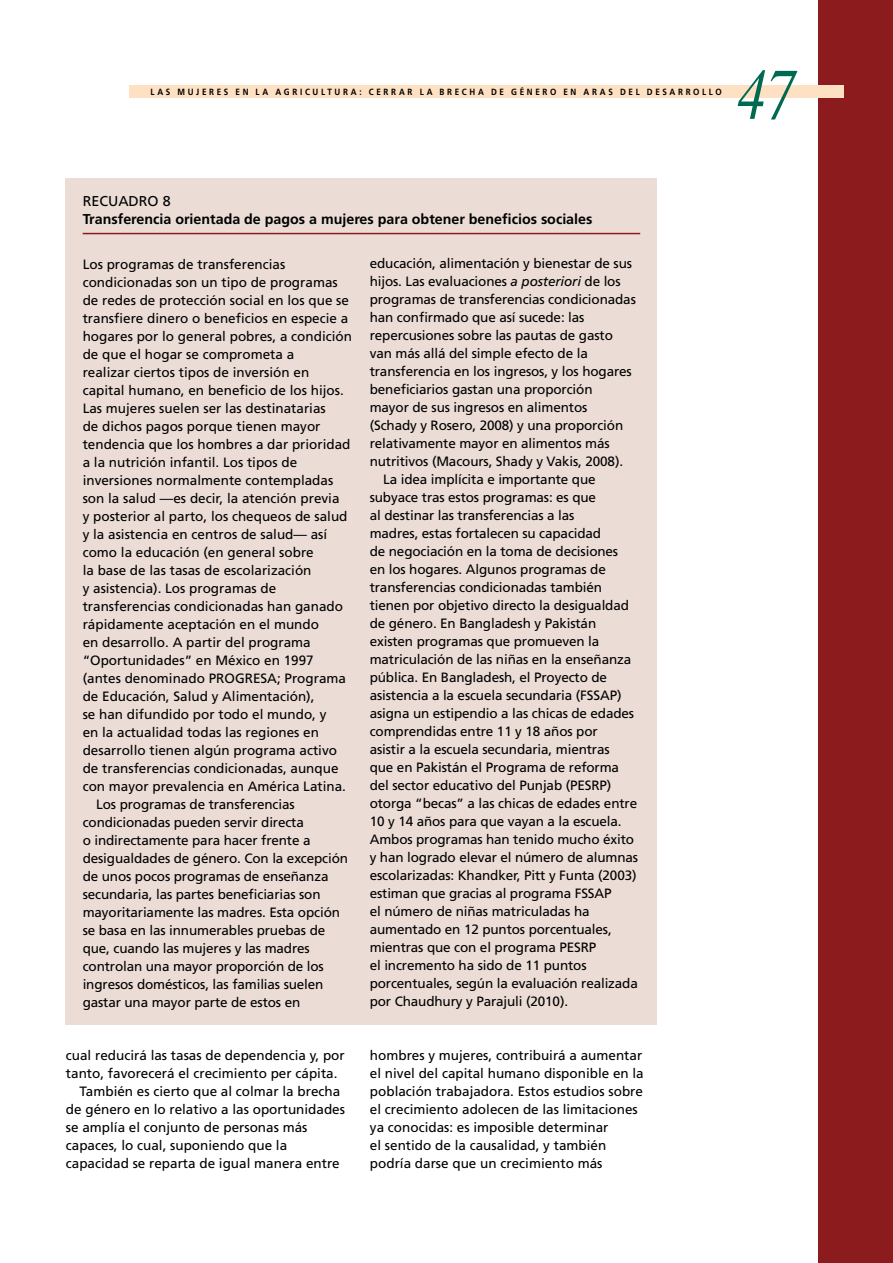
<style>
.page{position:relative;width:893px;height:1263px;background:#fff}
.page>*{position:absolute;margin:0;border:0;box-sizing:border-box;transform-origin:0 0}
.t1{font:italic 72px "Times";color:#006a51;scale:.8 1}
.t2{font:700 14.25px "Frutiger LT Std";color:#000}
.t3{font:14.25px "Frutiger LT Std";color:#000}
.t4{font:13.5px/18px "Frutiger LT Std";letter-spacing:-.01em;color:#000}
.t5{font:700 9px "Frutiger LT Std";letter-spacing:.33em;color:#000;scale:.9 1}
.s1{font-style:italic}
</style>
<div class="page">
<div style="left:819px;top:0;width:74px;height:1263px;background:#8b1b1d"></div>
<div style="left:130px;top:85px;width:714px;height:13px;background:#fee0c3"></div>
<div style="left:66px;top:179px;width:591px;height:70px;background:#ebdcd5"></div>
<hr style="left:83px;top:233px;width:557px;height:1px;background:#8b1b1d">
<div style="left:66px;top:235px;width:591px;height:790px;background:#ebdcd5"></div>
<p class="t5" style="left:150px;top:86px;width:77px">LAS MU JE RES</p>
<p class="t5" style="left:235px;top:86px;width:74px">EN L A AGRICUL</p>
<p class="t5" style="left:327px;top:86px;width:50px">TU RA: CE</p>
<p class="t5" style="left:384px;top:86px;width:83px">RRAR L A BREC</p>
<p class="t5" style="left:470px;top:86px;width:28px">HA DE</p>
<p class="t5" style="left:511px;top:86px;width:124px">GÉNE RO E N ARAS DEL</p>
<p class="t5" style="left:647px;top:86px;width:3px">DES</p>
<p class="t5" style="left:669px;top:86px;width:29px">ARROLLO</p>
<p class="t3" style="left:83px;top:193px;width:89px">RECUADRO 8</p>
<p class="t2" style="left:83px;top:211px;width:511px">TRANSFERENCIA ORIENTADA DE PAGOS A MUJERES PARA OBTENER BENEFICIOS SOCIALES</p>
<p class="t4" style="left:83px;top:255px;width:204px">Los programas de transferencias</p>
<p class="t4" style="left:83px;top:273px;width:257px">condicionadas son un tipo de programas</p>
<p class="t4" style="left:83px;top:291px;width:268px">de redes de protección social en los que se</p>
<p class="t4" style="left:83px;top:309px;width:267px">transfiere dinero o beneficios en especie a</p>
<p class="t4" style="left:83px;top:327px;width:271px">hogares por lo general pobres, a condición</p>
<p class="t4" style="left:83px;top:345px;width:213px">de que el hogar se comprometa a</p>
<p class="t4" style="left:83px;top:363px;width:228px">realizar ciertos tipos de inversión en</p>
<p class="t4" style="left:83px;top:381px;width:263px">capital humano, en beneficio de los hijos.</p>
<p class="t4" style="left:83px;top:399px;width:245px">Las mujeres suelen ser las destinatarias</p>
<p class="t4" style="left:83px;top:417px;width:239px">de dichos pagos porque tienen mayor</p>
<p class="t4" style="left:83px;top:435px;width:269px">tendencia que los hombres a dar prioridad</p>
<p class="t4" style="left:83px;top:453px;width:216px">a la nutrición infantil. Los tipos de</p>
<p class="t4" style="left:83px;top:471px;width:252px">inversiones normalmente contempladas</p>
<p class="t4" style="left:83px;top:489px;width:258px">son la salud —es decir, la atención previa</p>
<p class="t4" style="left:83px;top:507px;width:266px">y posterior al parto, los chequeos de salud</p>
<p class="t4" style="left:83px;top:525px;width:246px">y la asistencia en centros de salud— así</p>
<p class="t4" style="left:83px;top:543px;width:233px">como la educación (en general sobre</p>
<p class="t4" style="left:83px;top:561px;width:230px">la base de las tasas de escolarización</p>
<p class="t4" style="left:83px;top:579px;width:195px">y asistencia). Los programas de</p>
<p class="t4" style="left:83px;top:597px;width:262px">transferencias condicionadas han ganado</p>
<p class="t4" style="left:83px;top:615px;width:238px">rápidamente aceptación en el mundo</p>
<p class="t4" style="left:83px;top:633px;width:230px">en desarrollo. A partir del programa</p>
<p class="t4" style="left:83px;top:651px;width:233px">“Oportunidades” en México en 1997</p>
<p class="t4" style="left:83px;top:669px;width:265px">(antes denominado PROGRESA; Programa</p>
<p class="t4" style="left:83px;top:687px;width:233px">de Educación, Salud y Alimentación),</p>
<p class="t4" style="left:83px;top:705px;width:245px">se han difundido por todo el mundo, y</p>
<p class="t4" style="left:83px;top:723px;width:238px">en la actualidad todas las regiones en</p>
<p class="t4" style="left:83px;top:741px;width:256px">desarrollo tienen algún programa activo</p>
<p class="t4" style="left:83px;top:759px;width:257px">de transferencias condicionadas, aunque</p>
<p class="t4" style="left:83px;top:777px;width:265px">con mayor prevalencia en América Latina.</p>
<p class="t4" style="left:96px;top:795px;width:200px">Los programas de transferencias</p>
<p class="t4" style="left:83px;top:813px;width:223px">condicionadas pueden servir directa</p>
<p class="t4" style="left:83px;top:831px;width:229px">o indirectamente para hacer frente a</p>
<p class="t4" style="left:83px;top:849px;width:267px">desigualdades de género. Con la excepción</p>
<p class="t4" style="left:83px;top:867px;width:247px">de unos pocos programas de enseñanza</p>
<p class="t4" style="left:83px;top:885px;width:239px">secundaria, las partes beneficiarias son</p>
<p class="t4" style="left:83px;top:903px;width:259px">mayoritariamente las madres. Esta opción</p>
<p class="t4" style="left:83px;top:921px;width:244px">se basa en las innumerables pruebas de</p>
<p class="t4" style="left:83px;top:939px;width:229px">que, cuando las mujeres y las madres</p>
<p class="t4" style="left:83px;top:957px;width:243px">controlan una mayor proporción de los</p>
<p class="t4" style="left:83px;top:975px;width:242px">ingresos domésticos, las familias suelen</p>
<p class="t4" style="left:83px;top:993px;width:219px">gastar una mayor parte de estos en</p>
<p class="t4" style="left:370px;top:255px;width:264px">educación, alimentación y bienestar de sus</p>
<p class="t4" style="left:370px;top:273px;width:252px">hijos. Las evaluaciones <span class="s1">a posteriori</span> de los</p>
<p class="t4" style="left:370px;top:291px;width:268px">programas de transferencias condicionadas</p>
<p class="t4" style="left:370px;top:309px;width:216px">han confirmado que así sucede: las</p>
<p class="t4" style="left:370px;top:327px;width:245px">repercusiones sobre las pautas de gasto</p>
<p class="t4" style="left:370px;top:345px;width:220px">van más allá del simple efecto de la</p>
<p class="t4" style="left:370px;top:363px;width:264px">transferencia en los ingresos, y los hogares</p>
<p class="t4" style="left:370px;top:381px;width:224px">beneficiarios gastan una proporción</p>
<p class="t4" style="left:370px;top:399px;width:219px">mayor de sus ingresos en alimentos</p>
<p class="t4" style="left:370px;top:417px;width:255px">(Schady y Rosero, 2008) y una proporción</p>
<p class="t4" style="left:370px;top:435px;width:241px">relativamente mayor en alimentos más</p>
<p class="t4" style="left:370px;top:453px;width:255px">nutritivos (Macours, Shady y Vakis, 2008).</p>
<p class="t4" style="left:383px;top:471px;width:214px">La idea implícita e importante que</p>
<p class="t4" style="left:370px;top:489px;width:228px">subyace tras estos programas: es que</p>
<p class="t4" style="left:370px;top:507px;width:206px">al destinar las transferencias a las</p>
<p class="t4" style="left:370px;top:525px;width:233px">madres, estas fortalecen su capacidad</p>
<p class="t4" style="left:370px;top:543px;width:250px">de negociación en la toma de decisiones</p>
<p class="t4" style="left:370px;top:561px;width:238px">en los hogares. Algunos programas de</p>
<p class="t4" style="left:370px;top:579px;width:234px">transferencias condicionadas también</p>
<p class="t4" style="left:370px;top:597px;width:261px">tienen por objetivo directo la desigualdad</p>
<p class="t4" style="left:370px;top:615px;width:228px">de género. En Bangladesh y Pakistán</p>
<p class="t4" style="left:370px;top:633px;width:231px">existen programas que promueven la</p>
<p class="t4" style="left:370px;top:651px;width:263px">matriculación de las niñas en la enseñanza</p>
<p class="t4" style="left:370px;top:669px;width:239px">pública. En Bangladesh, el Proyecto de</p>
<p class="t4" style="left:370px;top:687px;width:253px">asistencia a la escuela secundaria (FSSAP)</p>
<p class="t4" style="left:370px;top:705px;width:266px">asigna un estipendio a las chicas de edades</p>
<p class="t4" style="left:370px;top:723px;width:229px">comprendidas entre 11 y 18 años por</p>
<p class="t4" style="left:370px;top:741px;width:241px">asistir a la escuela secundaria, mientras</p>
<p class="t4" style="left:370px;top:759px;width:251px">que en Pakistán el Programa de reforma</p>
<p class="t4" style="left:370px;top:777px;width:243px">del sector educativo del Punjab (PESRP)</p>
<p class="t4" style="left:370px;top:795px;width:269px">otorga “becas” a las chicas de edades entre</p>
<p class="t4" style="left:370px;top:813px;width:253px">10 y 14 años para que vayan a la escuela.</p>
<p class="t4" style="left:370px;top:831px;width:266px">Ambos programas han tenido mucho éxito</p>
<p class="t4" style="left:370px;top:849px;width:270px">y han logrado elevar el número de alumnas</p>
<p class="t4" style="left:370px;top:867px;width:268px">escolarizadas: Khandker, Pitt y Funta (2003)</p>
<p class="t4" style="left:370px;top:885px;width:243px">estiman que gracias al programa FSSAP</p>
<p class="t4" style="left:370px;top:903px;width:221px">el número de niñas matriculadas ha</p>
<p class="t4" style="left:370px;top:921px;width:244px">aumentado en 12 puntos porcentuales,</p>
<p class="t4" style="left:370px;top:939px;width:228px">mientras que con el programa PESRP</p>
<p class="t4" style="left:370px;top:957px;width:218px">el incremento ha sido de 11 puntos</p>
<p class="t4" style="left:370px;top:975px;width:270px">porcentuales, según la evaluación realizada</p>
<p class="t4" style="left:370px;top:993px;width:200px">por Chaudhury y Parajuli (2010).</p>
<p class="t4" style="left:66px;top:1047px;width:280px">cual reducirá las tasas de dependencia y, por</p>
<p class="t4" style="left:66px;top:1065px;width:273px">tanto, favorecerá el crecimiento per cápita.</p>
<p class="t4" style="left:79px;top:1083px;width:262px">También es cierto que al colmar la brecha</p>
<p class="t4" style="left:66px;top:1101px;width:281px">de género en lo relativo a las oportunidades</p>
<p class="t4" style="left:66px;top:1119px;width:243px">se amplía el conjunto de personas más</p>
<p class="t4" style="left:66px;top:1137px;width:223px">capaces, lo cual, suponiendo que la</p>
<p class="t4" style="left:66px;top:1155px;width:275px">capacidad se reparta de igual manera entre</p>
<p class="t4" style="left:370px;top:1047px;width:275px">hombres y mujeres, contribuirá a aumentar el nivel del capital humano disponible en la población trabajadora. Estos estudios sobre el crecimiento adolecen de las limitaciones ya conocidas: es imposible determinar<br>el sentido de la causalidad, y también podría darse que un crecimiento más</p>
<h1 class="t1" style="left:738px;top:32px;width:74px">47</h1>
</div>
